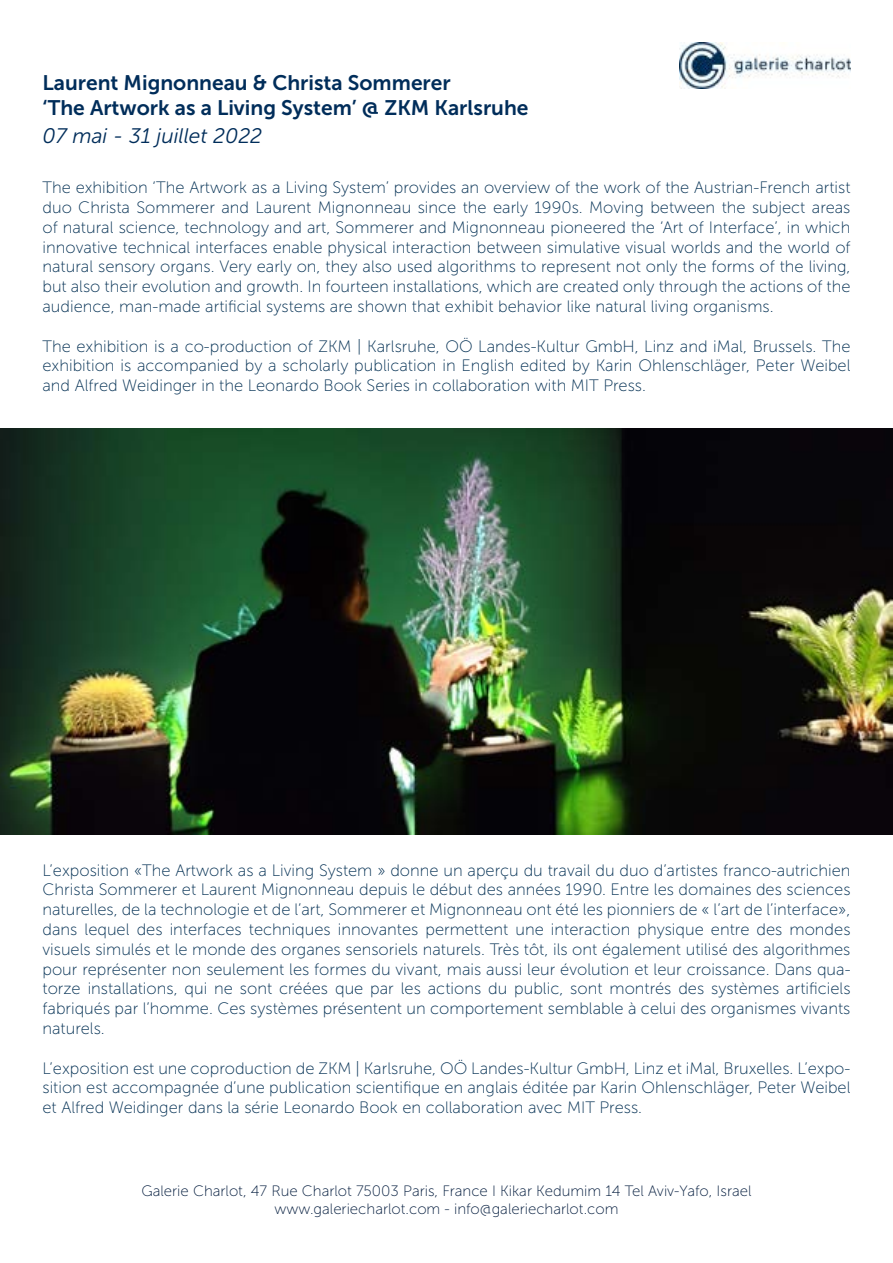
<style>
.page{position:relative;width:893px;height:1263px;background:#fff}
.page>*{position:absolute;margin:0;border:0;box-sizing:border-box;transform-origin:0 0}
.t1{font:21px/25.2px "Museo Sans 700";color:#002d5a}
.t2{font:italic 21px "Museo Sans 300";color:#002d5a}
.t3{font:16.5px/19.8px "Museo Sans 100";color:#002e52;text-align:justify}
.t4{font:15px/18px "Museo Sans 100";color:#001a3c;text-align:center}
</style>
<div class="page">
<img style="left:680px;top:43px;width:170px;height:45px">
<img style="left:0;top:429px;width:893px;height:405px">
<p class="t1" style="left:43px;top:70px;width:488px">Laurent Mignonneau &amp; Christa Sommerer<br>‘The Artwork as a Living System’ @ ZKM Karlsruhe</p>
<p class="t2" style="left:43px;top:125px;width:221px">07 mai - 31 juillet 2022</p>
<p class="t3" style="left:43px;top:178px;width:809px">The exhibition ‘The Artwork as a Living System’ provides an overview of the work of the Austrian-French artist duo Christa Sommerer and Laurent Mignonneau since the early 1990s. Moving between the subject areas of natural science, technology and art, Sommerer and Mignonneau pioneered the ‘Art of Interface’, in which innovative technical interfaces enable physical interaction between simulative visual worlds and the world of natural sensory organs. Very early on, they also used algorithms to represent not only the forms of the living, but also their evolution and growth. In fourteen installations, which are created only through the actions of the audience, man-made artificial systems are shown that exhibit behavior like natural living organisms.</p>
<p class="t3" style="left:43px;top:336px;width:809px">The exhibition is a co-production of ZKM | Karlsruhe, OÖ Landes-Kultur GmbH, Linz and iMal, Brussels. The exhibition is accompanied by a scholarly publication in English edited by Karin Ohlenschläger, Peter Weibel and Alfred Weidinger in the Leonardo Book Series in collaboration with MIT Press.</p>
<p class="t3" style="left:43px;top:860px;width:809px">L’exposition «The Artwork as a Living System » donne un aperçu du travail du duo d’artistes franco-autrichien Christa Sommerer et Laurent Mignonneau depuis le début des années 1990. Entre les domaines des sciences naturelles, de la technologie et de l’art, Sommerer et Mignonneau ont été les pionniers de « l’art de l’interface», dans lequel des interfaces techniques innovantes permettent une interaction physique entre des mondes visuels simulés et le monde des organes sensoriels naturels. Très tôt, ils ont également utilisé des algorithmes pour représenter non seulement les formes du vivant, mais aussi leur évolution et leur croissance. Dans qua&shy;torze installations, qui ne sont créées que par les actions du public, sont montrés des systèmes artificiels fabriqués par l’homme. Ces systèmes présentent un comportement semblable à celui des organismes vivants naturels.</p>
<p class="t3" style="left:43px;top:1058px;width:809px">L’exposition est une coproduction de ZKM | Karlsruhe, OÖ Landes-Kultur GmbH, Linz et iMal, Bruxelles. L’expo&shy;sition est accompagnée d’une publication scientifique en anglais éditée par Karin Ohlenschläger, Peter Weibel et Alfred Weidinger dans la série Leonardo Book en collaboration avec MIT Press.</p>
<p class="t4" style="left:141px;top:1182px;width:612px">Galerie Charlot, 47 Rue Charlot 75003 Paris, France I Kikar Kedumim 14 Tel Aviv-Yafo, Israel www.galeriecharlot.com - info@galeriecharlot.com</p>
</div>
